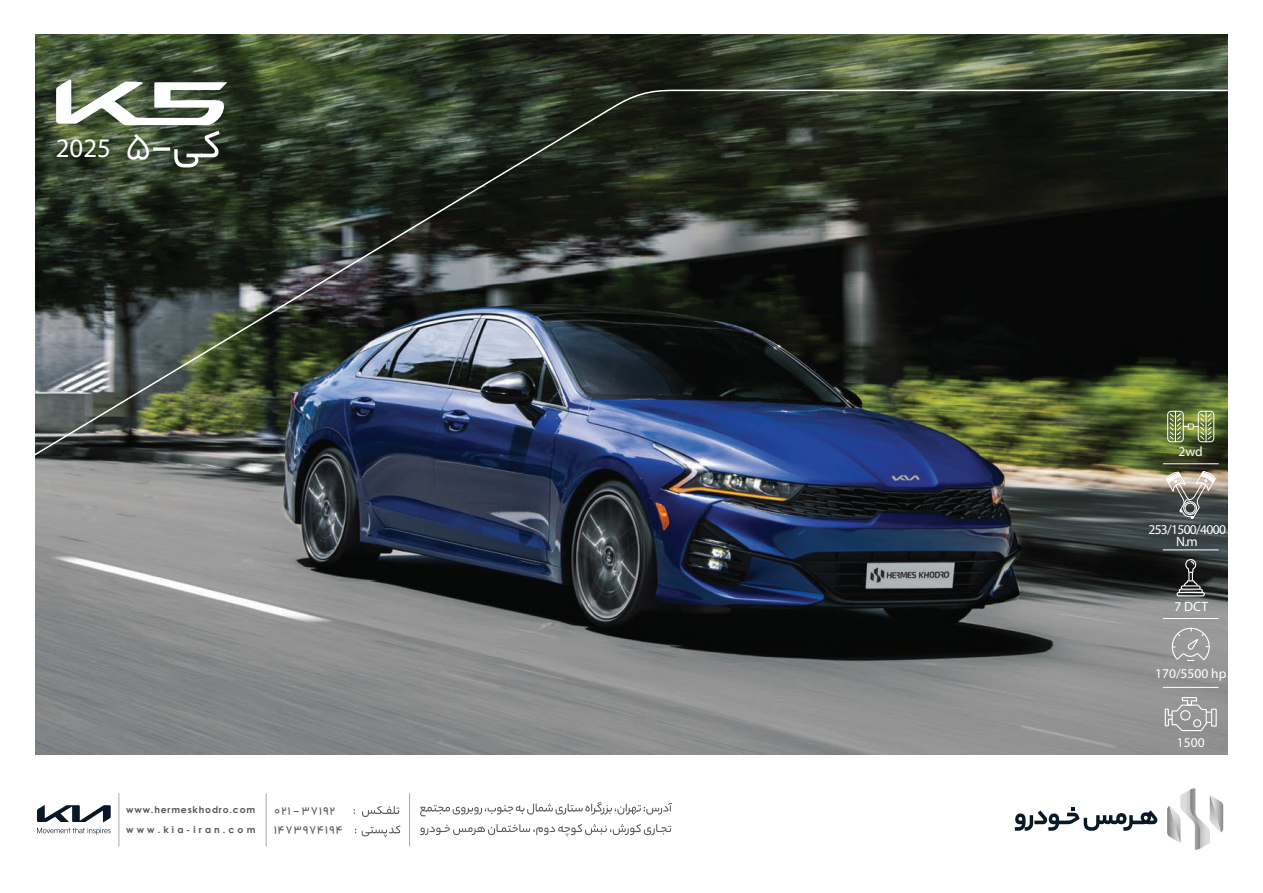
<style>
.page{position:relative;width:1263px;height:893px;background:#fff}
.page>*{position:absolute;margin:0;border:0;box-sizing:border-box;transform-origin:0 0}
.t1{font:26.85px "Myriad Pro";color:#fff}
.t2{font:13.5px "Myriad Pro";color:#fff}
.t3{font:13.5px/12px "Myriad Pro";letter-spacing:-.05em;color:#fff;text-align:center}
.t4{font:500 12.6px/19.4px "Yekan Bakh";letter-spacing:.09em;color:#58595b}
.t5{font:700 9.3px/20.2px "Century Gothic";letter-spacing:.09em;color:#58595b}
.s1{font-family:"Yekan Bakh";font-size:42px}
</style>
<div class="page">
<svg style="left:1015px;top:807px;width:142px;height:24px"></svg>
<svg style="left:1167px;top:788px;width:56px;height:62px"></svg>
<svg style="left:354px;top:806px;width:45px;height:11px"></svg>
<svg style="left:355px;top:825px;width:45px;height:12px"></svg>
<hr style="left:266px;top:793px;width:1px;height:53px;background:#a7aaac">
<hr style="left:119px;top:793px;width:1px;height:53px;background:#a7aaac">
<hr style="left:409px;top:793px;width:1px;height:53px;background:#a7aaac">
<svg style="left:420px;top:802px;width:252px;height:14px"></svg>
<svg style="left:420px;top:824px;width:251px;height:12px"></svg>
<svg style="left:37px;top:805px;width:74px;height:17px"></svg>
<svg style="left:37px;top:828px;width:74px;height:7px"></svg>
<img style="left:36px;top:34px;width:1191px;height:721px">
<img style="left:35px;top:89px;width:1193px;height:368px">
<svg style="left:56px;top:79px;width:262px;height:119px;background:#4f5b49"></svg>
<svg style="left:1176px;top:558px;width:30px;height:39px"></svg>
<svg style="left:1171px;top:627px;width:38px;height:34px"></svg>
<div style="left:1211px;top:709px;width:6px;height:18px;border:1px solid #fff"></div>
<svg style="left:1164px;top:696px;width:47px;height:36px;background:#a5a5a5"></svg>
<hr style="left:1163px;top:618px;width:55px;height:1px;background:#fff">
<hr style="left:1163px;top:549px;width:55px;height:1px;background:#fff">
<hr style="left:1163px;top:463px;width:55px;height:1px;background:#fff">
<hr style="left:1163px;top:687px;width:55px;height:1px;background:#fff">
<svg style="left:1165px;top:471px;width:51px;height:48px;background:#85847d"></svg>
<div style="left:1167px;top:411px;width:17px;height:31px;border:1px solid #fff;border-radius:3px"></div>
<hr style="left:1175px;top:411px;width:1px;height:31px;background:#fff">
<div style="left:1198px;top:411px;width:16px;height:31px;border:1px solid #fff;border-radius:3px"></div>
<hr style="left:1205px;top:411px;width:1px;height:31px;background:#fff">
<svg style="left:1169px;top:413px;width:43px;height:27px"></svg>
<h1 class="t1" style="left:56px;top:132px;width:97px">2025 <span class="s1">۵</span></h1>
<p class="t5" style="left:126px;top:799px;width:131px">www.hermeskhodro.com www.kia-iran.com</p>
<h3 class="t4" style="left:274px;top:801px;width:70px">۰۲۱-۳۷۱۹۲<br>۱۴۷۳۹۷۴۱۹۴</h3>
<h2 class="t2" style="left:1178px;top:443px;width:26px">2wd</h2>
<h2 class="t3" style="left:1148px;top:523px;width:79px">253/1500/4000<br>N.m</h2>
<h2 class="t2" style="left:1174px;top:598px;width:35px">7 DCT</h2>
<h2 class="t2" style="left:1155px;top:665px;width:73px">170/5500 hp</h2>
<h2 class="t2" style="left:1177px;top:734px;width:29px">1500</h2>
</div>
